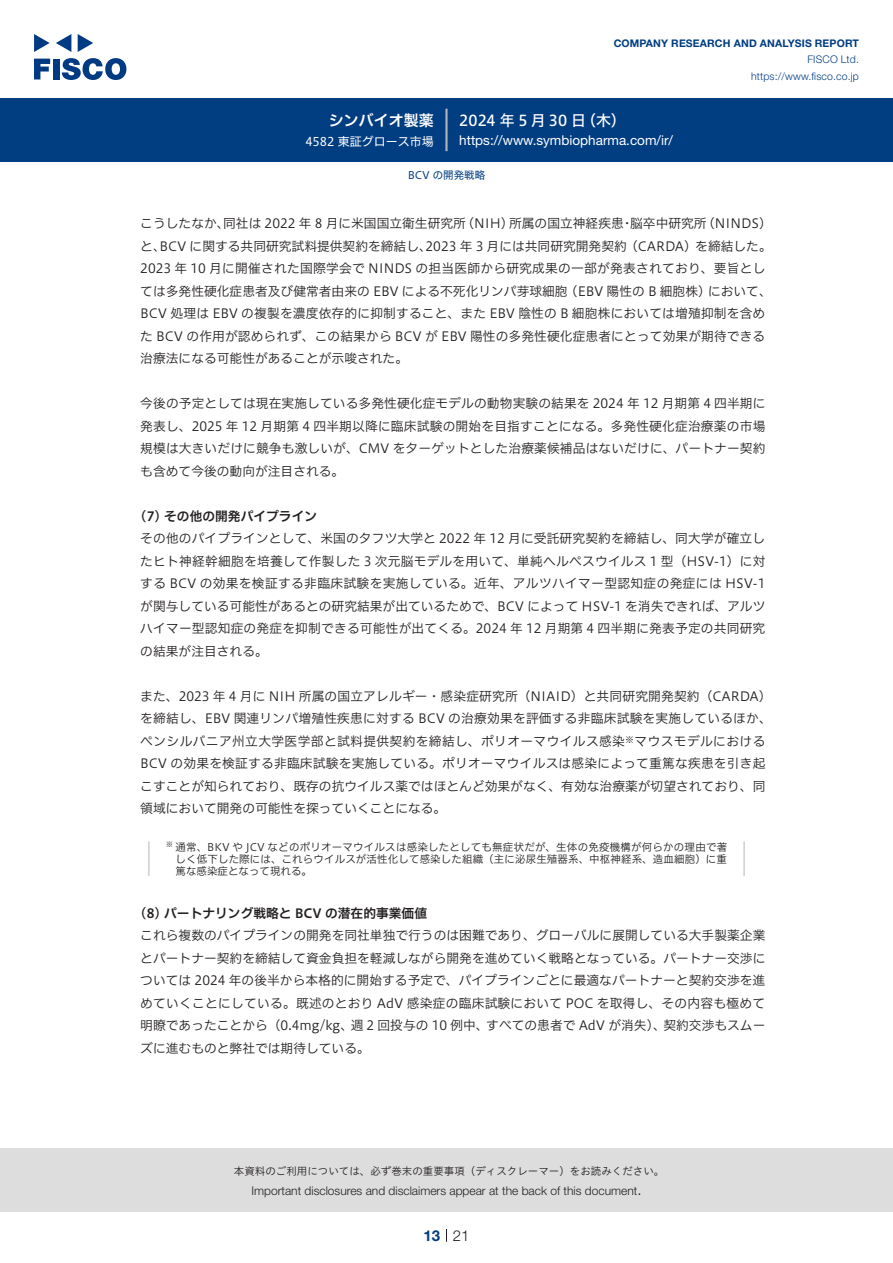
<style>
.page{position:relative;width:893px;height:1263px;background:#fff}
.page>*{position:absolute;margin:0;border:0;box-sizing:border-box;transform-origin:0 0}
.t1{font:15px "Hiragino UD Sans F Std N W5";letter-spacing:.01em;color:#fff}
.t2{font:15px "Hiragino UD Sans F Std N W6";color:#fff}
.t3{font:300 15px "Helvetica Neue LT Std";color:#231f20}
.t4{font:700 15px "Helvetica Neue LT Std";color:#003d81}
.t5{font:13.5px "Helvetica Neue LT Std";color:#fff}
.本文3mm{font:12.75px/22.5px "Hiragino UD Sans F Std N W3";color:#231f20}
.本文3mm-2{font:12.75px "Hiragino UD Sans F Std N W3";letter-spacing:.02em;color:#231f20}
.小タイトル3mm{font:12.75px "Hiragino UD Sans F Std N W6";color:#231f20}
.本文3mm-3{font:12.75px "Hiragino UD Sans F Std N W3";letter-spacing:.03em;color:#231f20}
.t6{font:300 12px "Helvetica Neue LT Std";color:#231f20}
.t7{font:12px "Hiragino UD Sans F Std N W4";color:#fff}
.t8{font:10.5px/12px "Hiragino UD Sans F Std N W3";letter-spacing:.01em;color:#231f20}
.t9{font:10.5px "Hiragino UD Sans Std W3";color:#231f20}
.t10{font:700 10.5px "Helvetica Neue LT Std";letter-spacing:.015em;color:#003d81}
.t11{font:300 10.5px/16.5px "Helvetica Neue LT Std";letter-spacing:.015em;color:#003d81;text-align:right}
.ヘッダー{font:10.5px "Hiragino UD Sans F Std N W4";color:#003d81}
.本文3mm-4{font:8.85px "Hiragino UD Sans F Std N W3";color:#231f20}
.t12{font:7.35px "Hiragino UD Sans F Std N W3";color:#231f20}
</style>
<div class="page">
<div style="left:0;top:1148px;width:893px;height:64px;background:#ddd"></div>
<svg style="left:34px;top:59px;width:16px;height:20px"></svg>
<div style="left:53px;top:59px;width:6px;height:20px;background:#003a83"></div>
<svg style="left:62px;top:58px;width:64px;height:22px"></svg>
<svg style="left:34px;top:34px;width:16px;height:18px"></svg>
<svg style="left:78px;top:34px;width:15px;height:18px"></svg>
<svg style="left:56px;top:34px;width:15px;height:18px"></svg>
<div style="left:0;top:98px;width:893px;height:64px;background:#003d81"></div>
<hr style="left:445px;top:109px;width:3px;height:42px;background:#b5b5b6">
<svg style="left:446px;top:1229px;width:1px;height:13px"></svg>
<hr style="left:148px;top:841px;width:2px;height:35px;background:#d3d3d3">
<hr style="left:743px;top:841px;width:2px;height:35px;background:#d3d3d3">
<p class="t2" style="left:329px;top:109px;width:107px">シンバイオ製薬</p>
<p class="t7" style="left:305px;top:132px;width:130px">4582 東証グロース市場</p>
<p class="t10" style="left:614px;top:37px;width:247px">COMPANY RESEARCH AND ANALYSIS REPORT</p>
<p class="t11" style="left:751px;top:51px;width:109px">FISCO Ltd. https://www.fisco.co j p.</p>
<p class="t1" style="left:581px;top:109px;width:46px">（木(</p>
<p class="t1" style="left:459px;top:109px;width:128px">2024 年 5月30 日</p>
<p class="t5" style="left:459px;top:132px;width:215px">https://www.symbiopharma.com /i r/</p>
<p class="ヘッダー" style="left:408px;top:167px;width:79px">BCV の開発戦略</p>
<p class="本文3mm" style="left:223px;top:211px;width:244px">同社は 2022 年 8 月に米国国立衛生研究所</p>
<p class="本文3mm" style="left:461px;top:211px;width:54px">（NIH）</p>
<p class="本文3mm" style="left:702px;top:211px;width:71px">（NINDS(</p>
<p class="本文3mm" style="left:509px;top:211px;width:116px">所属の国立神経疾患</p>
<p class="本文3mm" style="left:630px;top:211px;width:78px">脳卒中研究所</p>
<p class="本文3mm" style="left:140px;top:211px;width:91px">こうしたなか、</p>
<p class="本文3mm" style="left:621px;top:211px;width:14px">・</p>
<p class="本文3mm" style="left:159px;top:234px;width:274px">BCV に関する共同研究試料提供契約を締結し、</p>
<p class="本文3mm" style="left:425px;top:234px;width:348px">2023 年 3 月には共同研究開発契約（CARDA）を締結した。</p>
<p class="本文3mm" style="left:140px;top:234px;width:27px">と、</p>
<p class="本文3mm-2" style="left:140px;top:259px;width:627px">2023 年 10 月に開催された国際学会で NINDS の担当医師から研究成果の一部が発表されており、要旨とし</p>
<p class="本文3mm" style="left:708px;top:279px;width:65px">において、</p>
<p class="本文3mm" style="left:140px;top:279px;width:627px">ては多発性硬化症患者及び健常者由来の EBV による不死化リンパ芽球細胞<br>BCV 処理は EBV の複製を濃度依存的に抑制すること、また EBV 陰性の B 細胞株においては増殖抑制を含めた BCV の作用が認められず、この結果から BCV が EBV 陽性の多発性硬化症患者にとって効果が期待できる治療法になる可能性があることが示唆された。</p>
<p class="本文3mm" style="left:140px;top:391px;width:627px;text-align:justify">今後の予定としては現在実施している多発性硬化症モデルの動物実験の結果を 2024 年 12 月期第 4 四半期に発表し、2025 年 12 月期第 4 四半期以降に臨床試験の開始を目指すことになる。多発性硬化症治療薬の市場規模は大きいだけに競争も激しいが、CMV をターゲットとした治療薬候補品はないだけに、パートナー契約も含めて今後の動向が注目される。</p>
<p class="小タイトル3mm" style="left:140px;top:506px;width:178px">7( ) その他の開発パイプライン</p>
<p class="本文3mm" style="left:140px;top:526px;width:627px;text-align:justify">その他のパイプラインとして、米国のタフツ大学と 2022 年 12 月に受託研究契約を締結し、同大学が確立したヒト神経幹細胞を培養して作製した 3 次元脳モデルを用いて、単純ヘルペスウイルス 1 型（HSV-1）に対する BCV の効果を検証する非臨床試験を実施している。近年、アルツハイマー型認知症の発症には HSV-1が関与している可能性があるとの研究結果が出ているためで、BCV によって HSV-1 を消失できれば、アルツハイマー型認知症の発症を抑制できる可能性が出てくる。2024 年 12 月期第 4 四半期に発表予定の共同研究の結果が注目される。</p>
<p class="本文3mm" style="left:140px;top:684px;width:633px">また、2023 年 4 月に NIH 所属の国立アレルギー・感染症研究所（NIAID）と共同研究開発契約（CARDA(</p>
<p class="本文3mm" style="left:140px;top:706px;width:633px">を締結し、EBV 関連リンパ増殖性疾患に対する BCV の治療効果を評価する非臨床試験を実施しているほか、</p>
<p class="本文3mm-3" style="left:635px;top:731px;width:132px">マウスモデルにおける</p>
<p class="本文3mm" style="left:565px;top:279px;width:147px">（EBV 陽性の B 細胞株）</p>
<p class="本文3mm" style="left:140px;top:729px;width:627px">ペンシルバニア州立大学医学部と試料提供契約を締結し、ポリオーマウイルス感染<br>BCV の効果を検証する非臨床試験を実施している。ポリオーマウイルスは感染によって重篤な疾患を引き起こすことが知られており、既存の抗ウイルス薬ではほとんど効果がなく、有効な治療薬が切望されており、同領域において開発の可能性を探っていくことになる。</p>
<p class="t8" style="left:176px;top:840px;width:553px">通常、BKV や JCV などのポリオーマウイルスは感染したとしても無症状だが、生体の免疫機構が何らかの理由で著</p>
<p class="本文3mm-4" style="left:625px;top:733px;width:10px">※</p>
<p class="t12" style="left:166px;top:838px;width:9px">※</p>
<p class="t8" style="left:176px;top:852px;width:553px">しく低下した際には、これらウイルスが活性化して感染した組織（主に泌尿生殖器系、中枢神経系、造血細胞）に重篤な感染症となって現れる。</p>
<p class="小タイトル3mm" style="left:140px;top:903px;width:288px">8( ) パートナリング戦略と BCV の潜在的事業価値</p>
<p class="本文3mm" style="left:140px;top:924px;width:627px;text-align:right">これら複数のパイプラインの開発を同社単独で行うのは困難であり、グローバルに展開している大手製薬企業とパートナー契約を締結して資金負担を軽減しながら開発を進めていく戦略となっている。パートナー交渉については 2024 年の後半から本格的に開始する予定で、パイプラインごとに最適なパートナーと契約交渉を進めていくことにしている。既述のとおり AdV 感染症の臨床試験において POC を取得し、その内容も極めて契約交渉もスムー</p>
<p class="本文3mm" style="left:486px;top:1014px;width:181px">すべての患者で AdV が消失）、</p>
<p class="本文3mm" style="left:140px;top:1014px;width:231px">明瞭であったことから（0.4mg/kg、<br>ズに進むものと弊社では期待している。</p>
<p class="本文3mm" style="left:351px;top:1014px;width:140px">週 2 回投与の 10 例中、</p>
<p class="t9" style="left:234px;top:1163px;width:432px">本資料のご利用については、必ず巻末の重要事項（ディスクレーマー）をお読みください。</p>
<p class="t3" style="left:637px;top:1180px;width:6px">.</p>
<p class="t6" style="left:251px;top:1183px;width:387px">Important disclosures and disclaimers appear at the back of this document</p>
<p class="t4" style="left:423px;top:1226px;width:18px">13</p>
<p class="t3" style="left:453px;top:1226px;width:18px">21</p>
</div>
